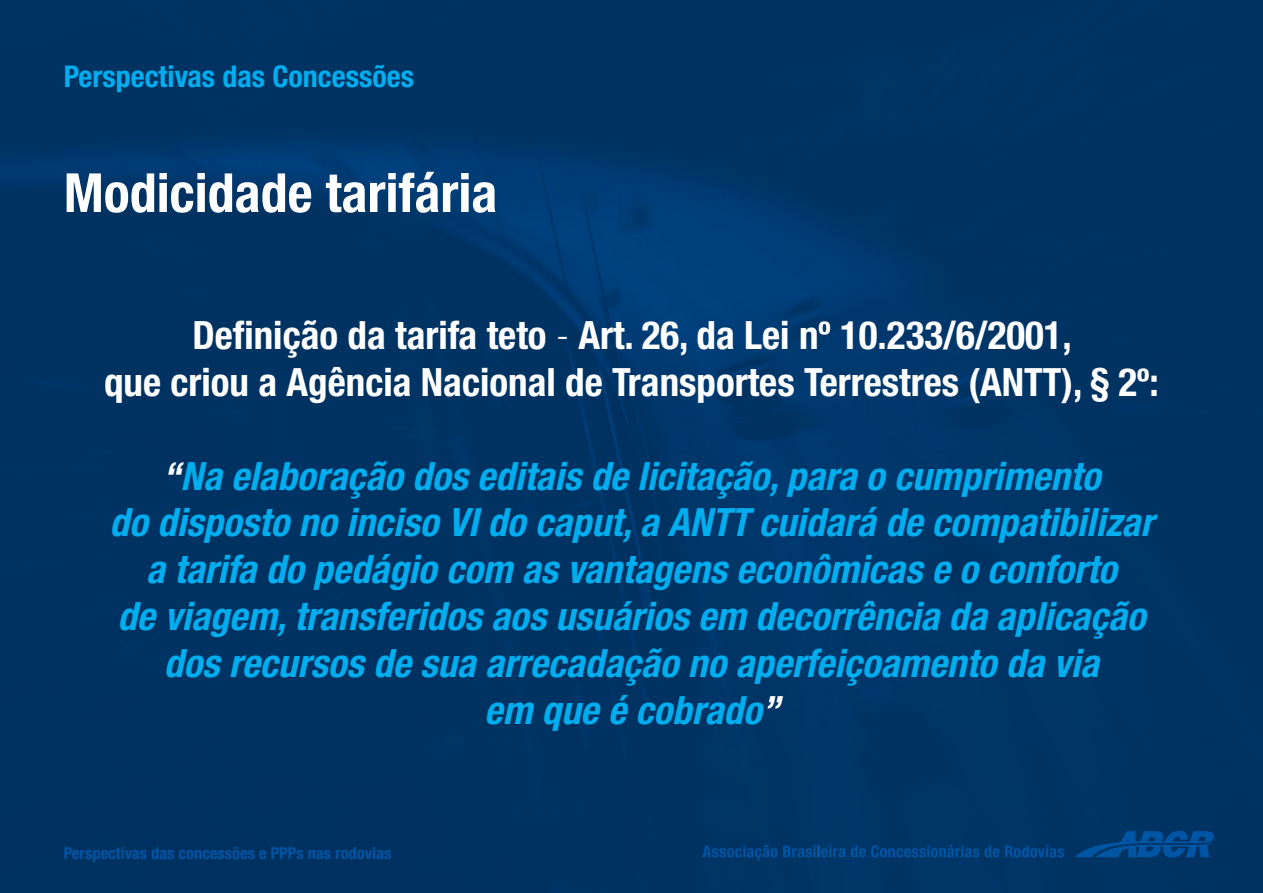
<style>
.page{position:relative;width:1263px;height:893px;background:#fff}
.page>*{position:absolute;margin:0;border:0;box-sizing:border-box;transform-origin:0 0}
.t1{font:700 condensed 54px "Helvetica Neue";color:#fff}
.t2{font:italic 700 condensed 39px/46.8px "Helvetica Neue";color:#00aeef;text-align:center}
.t3{font:700 condensed 39px/46.8px "Helvetica Neue";color:#fff;text-align:center}
.t4{font:700 condensed 30px "Helvetica Neue";color:#00aeef}
.t5{font:700 condensed 16.5px "Helvetica Neue";color:#0155a5}
.s1{font-weight:300}
.s2{color:#fff}
</style>
<div class="page">
<img style="left:0;top:0;width:1263px;height:893px">
<svg style="left:702px;top:845px;width:75px;height:16px"></svg>
<svg style="left:783px;top:845px;width:62px;height:12px"></svg>
<svg style="left:851px;top:845px;width:148px;height:12px;background:#00417f"></svg>
<svg style="left:1005px;top:845px;width:59px;height:12px"></svg>
<svg style="left:1075px;top:831px;width:139px;height:27px;background:#004485"></svg>
<p class="t4" style="left:64px;top:58px;width:352px">Perspectivas das Concessões</p>
<p class="t1" style="left:64px;top:160px;width:435px">Modicidade tarifária</p>
<p class="t3" style="left:104px;top:311px;width:1056px">Definição da tarifa teto <span class="s1">-</span> Art. 26, da Lei nº 10.233/6/2001,<br>que criou a Agência Nacional de Transportes Terrestres (ANTT), § 2º:</p>
<p class="t2" style="left:110px;top:452px;width:1045px"><span class="s2">“</span>Na elaboração dos editais de licitação, para o cumprimento<br>do disposto no inciso VI do caput, a ANTT cuidará de compatibilizar a tarifa do pedágio com as vantagens econômicas e o conforto<br>de viagem, transferidos aos usuários em decorrência da aplicação dos recursos de sua arrecadação no aperfeiçoamento da via<br>em que é cobrado<span class="s2">”</span></p>
<p class="t5" style="left:64px;top:843px;width:329px">Perspectivas das concessões e PPPs nas rodovias</p>
</div>
